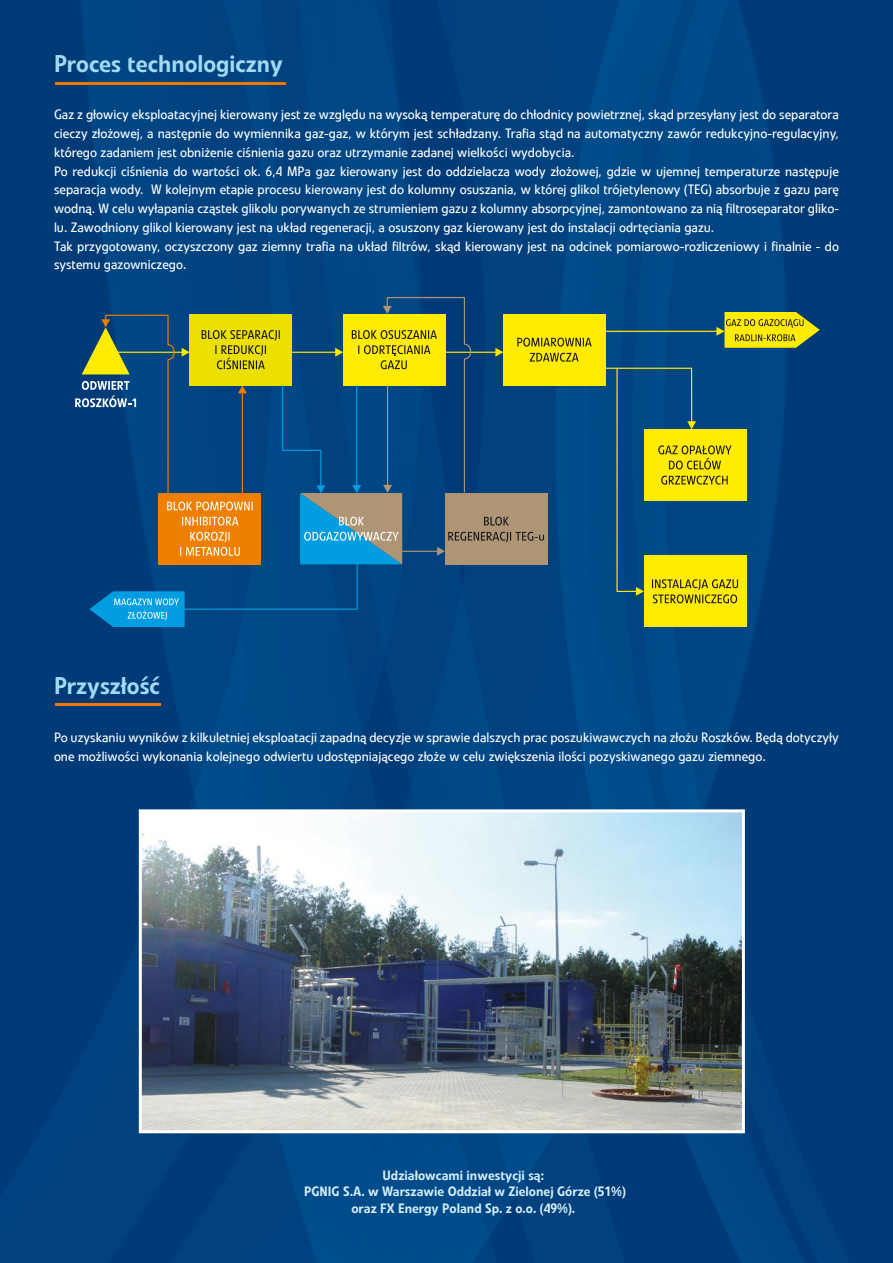
<style>
.page{position:relative;width:893px;height:1263px;background:#fff}
.page>*{position:absolute;margin:0;border:0;box-sizing:border-box;transform-origin:0 0}
.t1{font:500 24px "Linotype Veto Pl";color:#a2daf4}
.t2{font:13.5px/18.8px "Linotype Veto Pl";color:#fff}
.t3{font:500 13.5px/16.2px "Linotype Veto Pl";color:#d5edfa;text-align:center}
</style>
<div class="page">
<img style="left:0;top:0;width:893px;height:1263px">
<hr style="left:55px;top:703px;width:106px;height:3px;background:#ed7802">
<hr style="left:55px;top:82px;width:231px;height:2px;background:#ed7802">
<div style="left:644px;top:429px;width:102px;height:72px;background:#ffec00"></div>
<div style="left:644px;top:556px;width:102px;height:71px;background:#ffec00"></div>
<div style="left:503px;top:314px;width:102px;height:71px;background:#ffec00"></div>
<hr style="left:357px;top:560px;width:1px;height:49px;background:#009ee0">
<hr style="left:605px;top:331px;width:112px;height:1px;background:#ffec00">
<svg style="left:605px;top:367px;width:133px;height:236px"></svg>
<hr style="left:184px;top:608px;width:173px;height:2px;background:#009ee0">
<svg style="left:89px;top:591px;width:96px;height:36px;background:#1397d3"></svg>
<svg style="left:716px;top:312px;width:104px;height:36px;background:#b8b61a"></svg>
<svg style="left:75px;top:296px;width:517px;height:268px;background:#436967"></svg>
<img style="left:143px;top:813px;width:598px;height:316px">
<div style="left:139px;top:809px;width:606px;height:324px;border:3px solid #fff"></div>
<h1 class="t1" style="left:54px;top:49px;width:230px">Proces technologiczny</h1>
<p class="t2" style="left:54px;top:105px;width:786px">Gaz z głowicy eksploatacyjnej kierowany jest ze względu na wysoką temperaturę do chłodnicy powietrznej, skąd przesyłany jest do separatora cieczy złożowej, a następnie do wymiennika gaz-gaz, w którym jest schładzany. Trafia stąd na automatyczny zawór redukcyjno-regulacyjny, którego zadaniem jest obniżenie ciśnienia gazu oraz utrzymanie zadanej wielkości wydobycia.<br>Po redukcji ciśnienia do wartości ok. 6,4 MPa gaz kierowany jest do oddzielacza wody złożowej, gdzie w ujemnej temperaturze następuje separacja wody. W kolejnym etapie procesu kierowany jest do kolumny osuszania, w której glikol trójetylenowy (TEG) absorbuje z gazu parę wodną. W celu wyłapania cząstek glikolu porywanych ze strumieniem gazu z kolumny absorpcyjnej, zamontowano za nią filtroseparator gliko&shy;lu. Zawodniony glikol kierowany jest na układ regeneracji, a osuszony gaz kierowany jest do instalacji odrtęciania gazu.<br>Tak przygotowany, oczyszczony gaz ziemny trafia na układ filtrów, skąd kierowany jest na odcinek pomiarowo-rozliczeniowy i finalnie - do systemu gazowniczego.</p>
<h1 class="t1" style="left:54px;top:672px;width:107px">Przyszłość</h1>
<p class="t2" style="left:54px;top:728px;width:786px">Po uzyskaniu wyników z kilkuletniej eksploatacji zapadną decyzje w sprawie dalszych prac poszukiwawczych na złożu Roszków. Będą dotyczyły one możliwości wykonania kolejnego odwiertu udostępniającego złoże w celu zwiększenia ilości pozyskiwanego gazu ziemnego.</p>
<p class="t3" style="left:304px;top:1167px;width:323px">Udziałowcami inwestycji są:<br>PGNIG S.A. w Warszawie Oddział w Zielonej Górze (51%) oraz FX Energy Poland Sp. z o.o. (49%).</p>
</div>
